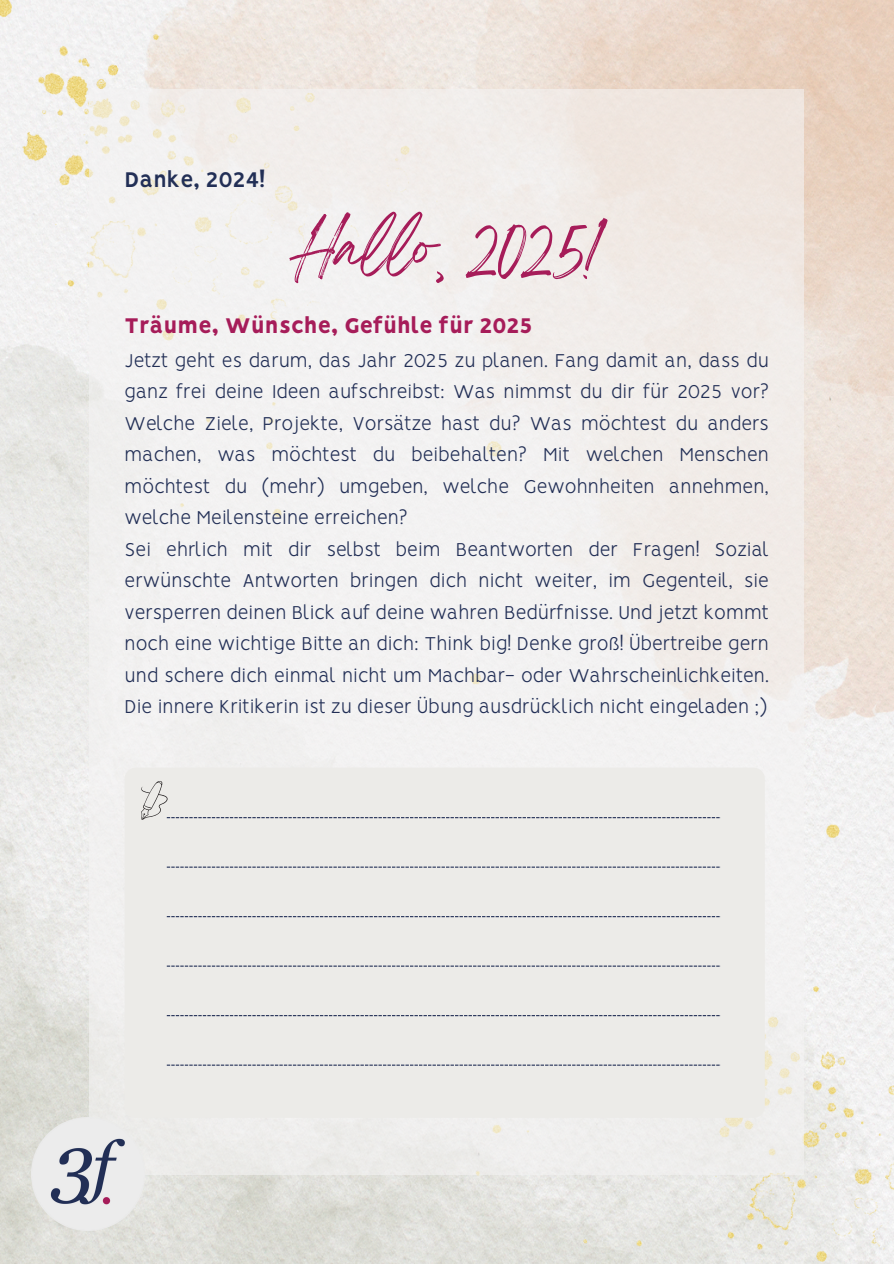
<style>
.page{position:relative;width:894px;height:1264px;background:#fff}
.page>*{position:absolute;margin:0;border:0;box-sizing:border-box;transform-origin:0 0}
.t1{font:51px "Breathing";color:#a61c59}
.t2{font:800 24px "Vision";color:#a61c59}
.t3{font:700 24px "Vision";color:#222f56}
.t4{font:300 21px/31.5px "Vision";color:#222f56;text-align:justify}
</style>
<div class="page">
<img style="left:0;top:0;width:893px;height:1263px">
<img style="left:0;top:0;width:502px;height:516px">
<img style="left:446px;top:674px;width:447px;height:589px">
<div style="left:89px;top:89px;width:715px;height:1085px;background:#f4f3f3"></div>
<img style="left:32px;top:1117px;width:112px;height:113px">
<div style="left:125px;top:767px;width:639px;height:350px;background:#ecebe8;border-radius:11px"></div>
<svg style="left:167px;top:1064px;width:553px;height:1px"></svg>
<svg style="left:141px;top:781px;width:579px;height:39px"></svg>
<svg style="left:167px;top:866px;width:553px;height:1px"></svg>
<svg style="left:167px;top:916px;width:553px;height:1px"></svg>
<svg style="left:167px;top:965px;width:553px;height:1px"></svg>
<svg style="left:167px;top:1015px;width:553px;height:1px"></svg>
<p class="t3" style="left:125px;top:169px;width:142px">Danke, 2024!</p>
<p class="t1" style="left:291px;top:231px;width:313px">Hallo, 2025!</p>
<p class="t2" style="left:125px;top:315px;width:409px">Träume, Wünsche, Gefühle für 2025</p>
<h2 class="t4" style="left:125px;top:346px;width:645px">Jetzt geht es darum, das Jahr 2025 zu planen. Fang damit an, dass du ganz frei deine Ideen aufschreibst: Was nimmst du dir für 2025 vor?<br>Welche Ziele, Projekte, Vorsätze hast du? Was möchtest du anders machen, was möchtest du beibehalten? Mit welchen Menschen möchtest du (mehr) umgeben, welche Gewohnheiten annehmen, welche Meilensteine erreichen?</h2>
<h1 class="t4" style="left:125px;top:535px;width:645px">Sei ehrlich mit dir selbst beim Beantworten der Fragen! Sozial erwünschte Antworten bringen dich nicht weiter, im Gegenteil, sie versperren deinen Blick auf deine wahren Bedürfnisse. Und jetzt kommt noch eine wichtige Bitte an dich: Think big! Denke groß! Übertreibe gern und schere dich einmal nicht um Machbar- oder Wahrscheinlichkeiten.<br>Die innere Kritikerin ist zu dieser Übung ausdrücklich nicht eingeladen ;)</h1>
</div>
